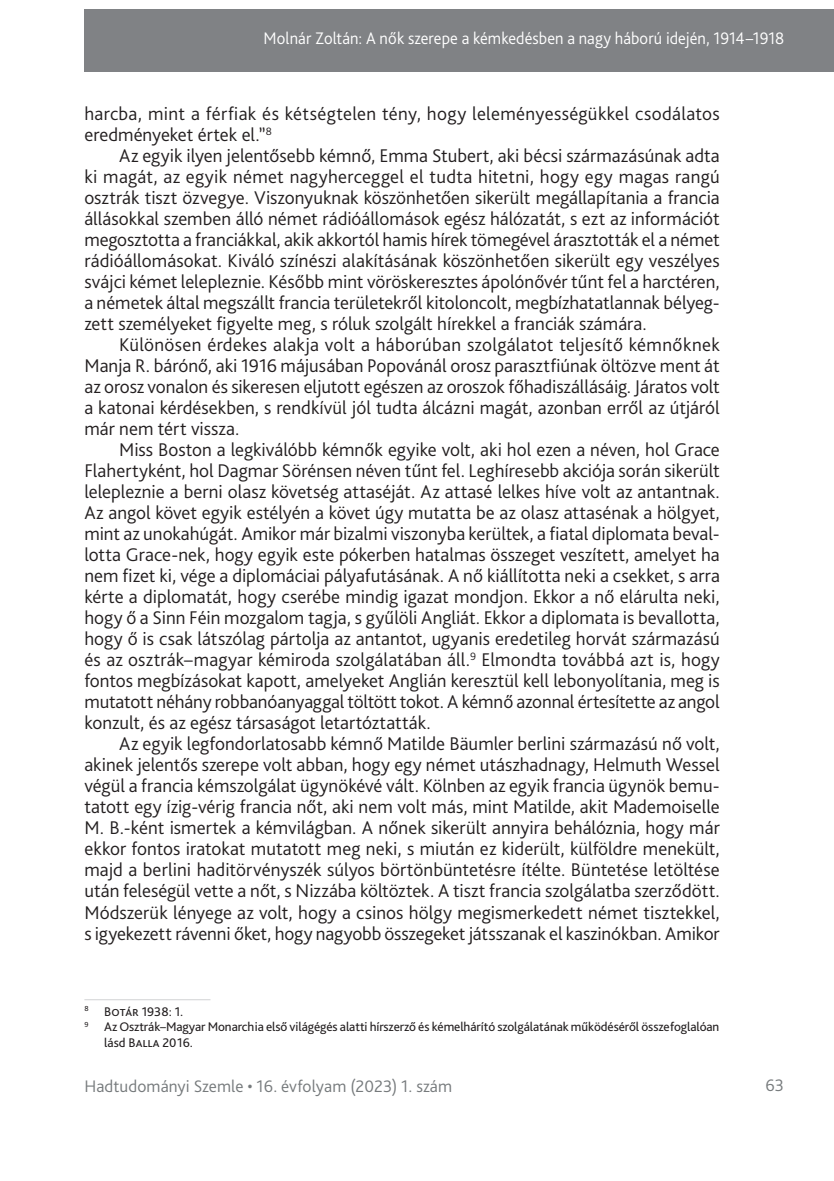
<style>
.page{position:relative;width:834px;height:1181px;background:#fff}
.page>*{position:absolute;margin:0;border:0;box-sizing:border-box;transform-origin:0 0}
._1__Body{font:300 19.25px/21px "Bliss Pro";color:#231f20;text-align:justify}
._1__Body-2{font:300 19.25px/21px "Bliss Pro";letter-spacing:.02em;color:#231f20}
.t1{font:300 17.5px "Bliss Pro";letter-spacing:.005em;color:#fff;scale:.95 1}
.t2{font:300 17.5px "Bliss Pro";letter-spacing:.005em;color:#767a7c}
.Lábjegyzet{font:13.12px/15.8px "Bliss Pro";color:#231f20}
</style>
<div class="page">
<div style="left:84px;top:9px;width:749px;height:63px;background:#808285"></div>
<hr style="left:84px;top:999px;width:126px;height:1px;background:#d1d2d4">
<p class="t1" style="left:263px;top:27px;width:549px">Molnár Zoltán: A nők szerepe a kémkedésben a nagy háború idején, 1914–1918</p>
<p class="_1__Body-2" style="left:84px;top:103px;width:636px">harcba, mint a férfiak és kétségtelen tény, hogy leleményességükkel csodálatos eredményeket értek el.”<sup>8</sup></p>
<p class="_1__Body" style="left:84px;top:145px;width:637px;text-indent:35px">Az egyik ilyen jelentősebb kémnő, Emma Stubert, aki bécsi származásúnak adta ki magát, az egyik német nagyherceggel el tudta hitetni, hogy egy magas rangú osztrák tiszt özvegye. Viszonyuknak köszönhetően sikerült megállapítania a francia állásokkal szemben álló német rádióállomások egész hálózatát, s ezt az információt megosztotta a franciákkal, akik akkortól hamis hírek tömegével árasztották el a német rádióállomásokat. Kiváló színészi alakításának köszönhetően sikerült egy veszélyes svájci kémet lelepleznie. Később mint vöröskeresztes ápolónővér tűnt fel a harctéren, a németek által megszállt francia területekről kitoloncolt, megbízhatatlannak bélyeg&shy;zett személyeket figyelte meg, s róluk szolgált hírekkel a franciák számára.</p>
<p class="_1__Body" style="left:84px;top:334px;width:637px;text-indent:35px">Különösen érdekes alakja volt a háborúban szolgálatot teljesítő kémnőknek Manja R. bárónő, aki 1916 májusában Popovánál orosz parasztfiúnak öltözve ment át az orosz vonalon és sikeresen eljutott egészen az oroszok főhadiszállásáig. Járatos volt a katonai kérdésekben, s rendkívül jól tudta álcázni magát, azonban erről az útjáról már nem tért vissza.</p>
<p class="_1__Body" style="left:84px;top:439px;width:637px;text-indent:35px">Miss Boston a legkiválóbb kémnők egyike volt, aki hol ezen a néven, hol Grace Flahertyként, hol Dagmar Sörénsen néven tűnt fel. Leghíresebb akciója során sikerült lelepleznie a berni olasz követség attaséját. Az attasé lelkes híve volt az antantnak.<br>Az angol követ egyik estélyén a követ úgy mutatta be az olasz attasénak a hölgyet, mint az unokahúgát. Amikor már bizalmi viszonyba kerültek, a fiatal diplomata beval&shy;lotta Grace-nek, hogy egyik este pókerben hatalmas összeget veszített, amelyet ha nem fizet ki, vége a diplomáciai pályafutásának. A nő kiállította neki a csekket, s arra kérte a diplomatát, hogy cserébe mindig igazat mondjon. Ekkor a nő elárulta neki, hogy ő a Sinn Féin mozgalom tagja, s gyűlöli Angliát. Ekkor a diplomata is bevallotta, hogy ő is csak látszólag pártolja az antantot, ugyanis eredetileg horvát származású és az osztrák–magyar kémiroda szolgálatában áll.<sup>9</sup> Elmondta továbbá azt is, hogy fontos megbízásokat kapott, amelyeket Anglián keresztül kell lebonyolítania, meg is mutatott néhány robbanóanyaggal töltött tokot. A kémnő azonnal értesítette az angol konzult, és az egész társaságot letartóztatták.</p>
<p class="_1__Body" style="left:84px;top:733px;width:637px;text-indent:35px">Az egyik legfondorlatosabb kémnő Matilde Bäumler berlini származású nő volt, akinek jelentős szerepe volt abban, hogy egy német utászhadnagy, Helmuth Wessel végül a francia kémszolgálat ügynökévé vált. Kölnben az egyik francia ügynök bemu&shy;tatott egy ízig-vérig francia nőt, aki nem volt más, mint Matilde, akit Mademoiselle M. B.-ként ismertek a kémvilágban. A nőnek sikerült annyira behálóznia, hogy már ekkor fontos iratokat mutatott meg neki, s miután ez kiderült, külföldre menekült, majd a berlini haditörvényszék súlyos börtönbüntetésre ítélte. Büntetése letöltése után feleségül vette a nőt, s Nizzába költöztek. A tiszt francia szolgálatba szerződött.<br>Módszerük lényege az volt, hogy a csinos hölgy megismerkedett német tisztekkel, s igyekezett rávenni őket, hogy nagyobb összegeket játsszanak el kaszinókban. Amikor</p>
<p class="Lábjegyzet" style="left:84px;top:1003px;width:100px"><sup>8</sup> Botár 1938: 1.</p>
<p class="Lábjegyzet" style="left:104px;top:1018px;width:616px;text-indent:-20px"><sup>9</sup> Az Osztrák–Magyar Monarchia első világégés alatti hírszerző és kémelhárító szolgálatának működéséről összefoglalóan lásd Balla 2016.</p>
<p class="t2" style="left:84px;top:1075px;width:369px">Hadtudományi Szemle • 16. évfolyam (2023) 1. szám</p>
<p class="t2" style="left:765px;top:1074px;width:20px">63</p>
</div>
